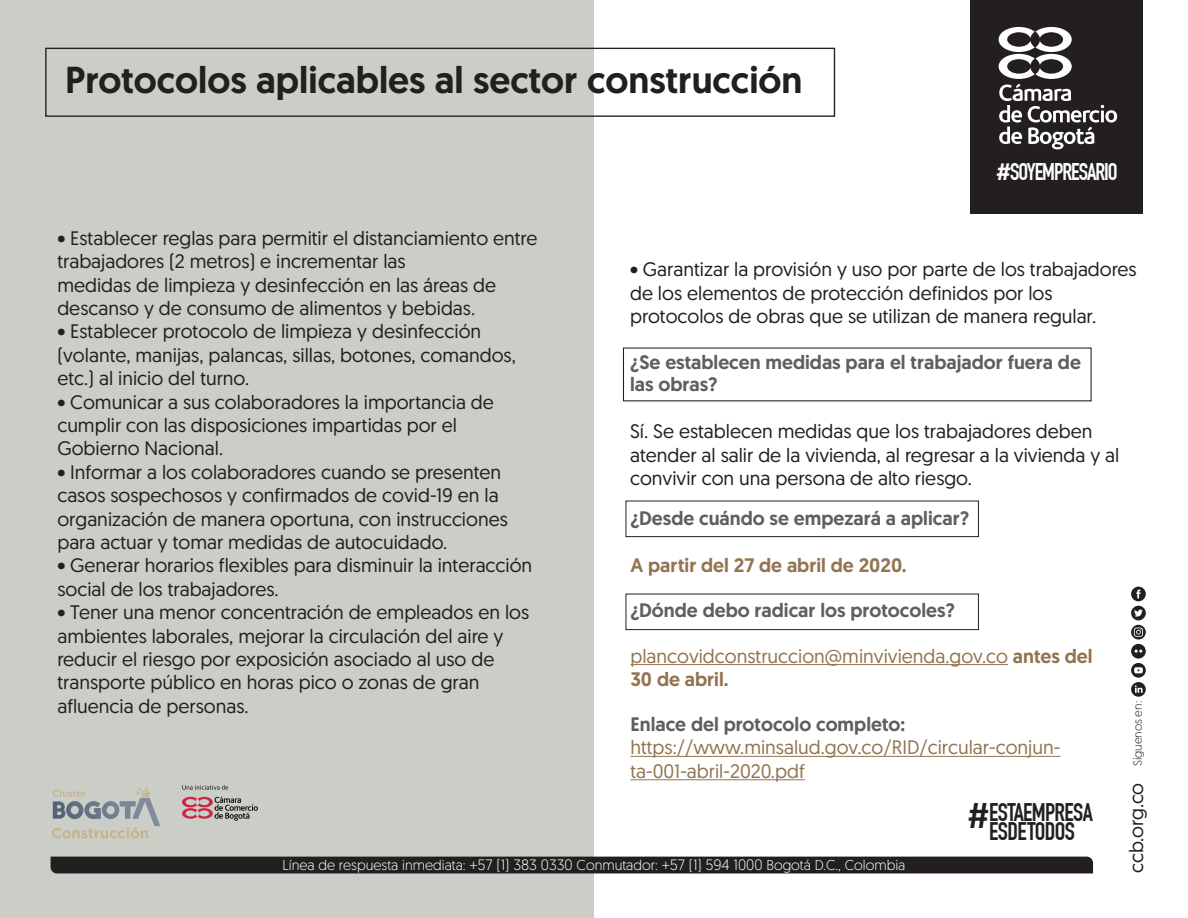
<style>
.page{position:relative;width:1188px;height:918px;background:#fff}
.page>*{position:absolute;margin:0;border:0;box-sizing:border-box;transform-origin:0 0}
.t1{font:500 37.5px "Geomanist";color:#231f20}
.t2{font:700 24.9px/19.5px "DIN Condensed";letter-spacing:-.025em;color:#231f20;text-align:center}
.t3{font:700 23.7px "DIN Condensed";letter-spacing:-.045em;color:#fff}
.t4{font:19.5px/23.4px "Geomanist";color:#231f20}
.t5{font:500 19.5px/22.5px "Geomanist";color:#5d5f62}
.t6{font:19.5px/23.4px "Geomanist";color:#927450}
.t7{font:500 19.5px "Geomanist";color:#927450}
.t8{font:300 14.25px "Geomanist";color:#fff}
.t9{font:300 11.85px "Geomanist";color:#231f20}
.s1{font-family:"Geomanist";font-weight:500}
.s2{font-weight:500}
.s3{font-family:"DIN Pro";font-weight:500;font-size:34.95px}
.s4{font-size:15px}
</style>
<div class="page">
<div style="left:0;top:0;width:594px;height:918px;background:#cacec7"></div>
<svg style="left:1131px;top:587px;width:15px;height:110px"></svg>
<div style="left:970px;top:0;width:173px;height:213px;background:#231f20"></div>
<svg style="left:999px;top:27px;width:118px;height:122px"></svg>
<div style="left:45px;top:48px;width:790px;height:69px;border:1px solid #231f20"></div>
<hr style="left:630px;top:664px;width:378px;height:1px;background:#927450">
<hr style="left:630px;top:756px;width:424px;height:1px;background:#927450">
<hr style="left:630px;top:779px;width:175px;height:1px;background:#927450">
<div style="left:51px;top:857px;width:1042px;height:16px;background:#231f20"></div>
<div style="left:626px;top:501px;width:353px;height:36px;border:1px solid #231f20"></div>
<div style="left:626px;top:594px;width:353px;height:36px;border:1px solid #231f20"></div>
<svg style="left:52px;top:788px;width:108px;height:50px"></svg>
<svg style="left:182px;top:797px;width:76px;height:24px"></svg>
<svg style="left:182px;top:785px;width:46px;height:5px"></svg>
<h1 class="t1" style="left:65px;top:55px;width:739px">Protocolos aplicables al sector construcción</h1>
<p class="t3" style="left:996px;top:157px;width:123px"><span class="s1">#</span>SOYEMPRESARIO</p>
<p class="t4" style="left:57px;top:226px;width:482px">• Establecer reglas para permitir el distanciamiento entre trabajadores (2 metros) e incrementar las<br>medidas de limpieza y desinfección en las áreas de descanso y de consumo de alimentos y bebidas.</p>
<p class="t4" style="left:57px;top:319px;width:460px">• Establecer protocolo de limpieza y desinfección (volante, manijas, palancas, sillas, botones, comandos, etc.) al inicio del turno.</p>
<p class="t4" style="left:57px;top:389px;width:438px">• Comunicar a sus colaboradores la importancia de cumplir con las disposiciones impartidas por el<br>Gobierno Nacional.</p>
<p class="t4" style="left:57px;top:460px;width:452px">• Informar a los colaboradores cuando se presenten casos sospechosos y confirmados de covid-19 en la organización de manera oportuna, con instrucciones para actuar y tomar medidas de autocuidado.</p>
<p class="t4" style="left:57px;top:553px;width:476px">• Generar horarios flexibles para disminuir la interacción social de los trabajadores.</p>
<p class="t4" style="left:57px;top:600px;width:473px">• Tener una menor concentración de empleados en los ambientes laborales, mejorar la circulación del aire y reducir el riesgo por exposición asociado al uso de transporte público en horas pico o zonas de gran afluencia de personas.</p>
<p class="t4" style="left:630px;top:257px;width:508px">• Garantizar la provisión y uso por parte de los trabajadores de los elementos de protección definidos por los protocolos de obras que se utilizan de manera regular.</p>
<p class="t5" style="left:630px;top:351px;width:452px">¿Se establecen medidas para el trabajador fuera de las obras?</p>
<p class="t4" style="left:630px;top:419px;width:491px">Sí. Se establecen medidas que los trabajadores deben atender al salir de la vivienda, al regresar a la vivienda y al convivir con una persona de alto riesgo.</p>
<p class="t5" style="left:630px;top:507px;width:340px">¿Desde cuándo se empezará a aplicar?</p>
<p class="t7" style="left:630px;top:552px;width:278px">A partir del 27 de abril de 2020.</p>
<p class="t5" style="left:630px;top:598px;width:326px">¿Dónde debo radicar los protocoles?</p>
<p class="t6" style="left:630px;top:644px;width:464px">plancovidconstruccion@minvivienda.gov.co <span class="s2">antes del<br>30 de abril.</span></p>
<p class="t5" style="left:630px;top:713px;width:276px">Enlace del protocolo completo:</p>
<p class="t6" style="left:630px;top:735px;width:431px">https://www.minsalud.gov.co/RID/circular-conjun&shy;ta-001-abril-2020.pdf</p>
<p class="t9" style="left:1130px;top:766px;width:66px;rotate:-90deg">Síguenos en:</p>
<p class="t4" style="left:1124px;top:873px;width:92px;rotate:-90deg">ccb.org.co</p>
<p class="t2" style="left:966px;top:802px;width:128px"><span class="s3">#</span>ESTAEMPRESA<br>ESDETODOS</p>
<p class="t8" style="left:283px;top:855px;width:624px">Línea de respuesta inmediata: <span class="s4">+57 (1) 383 0330</span> Conmutador: <span class="s4">+57 (1) 594 1000</span> Bogotá D.C., Colombia</p>
</div>
